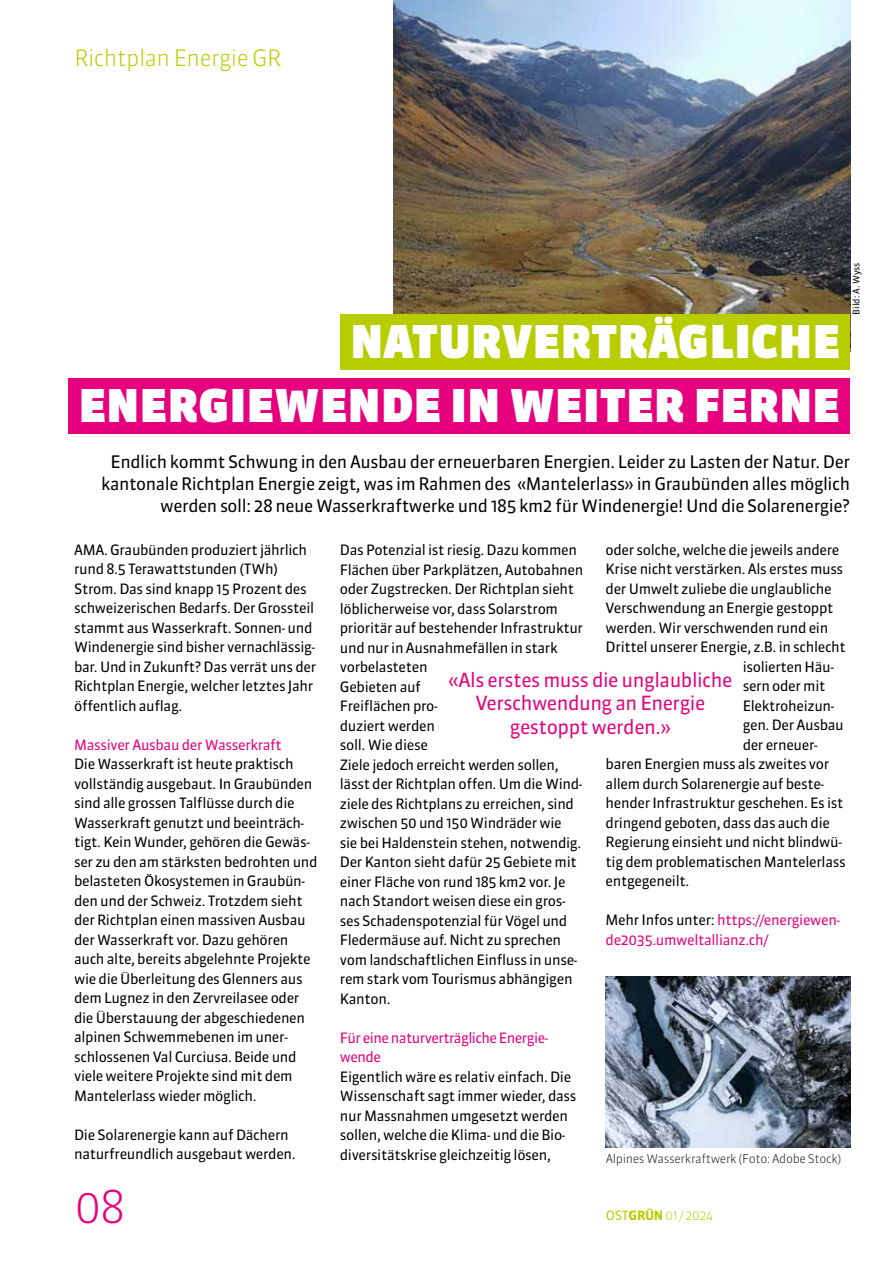
<style>
.page{position:relative;width:893px;height:1263px;background:#fff}
.page>*{position:absolute;margin:0;border:0;box-sizing:border-box;transform-origin:0 0}
.t1{font:900 45px "Sanuk OT";letter-spacing:.01em;color:#fff}
.t2{font:300 45px "Sanuk OT";color:#e6007d}
.t3{font:300 22.5px "Sanuk OT";letter-spacing:-.025em;color:#b7cd00}
.t4{font:19.5px/23.4px "Sanuk OT";letter-spacing:-.025em;color:#e6007d;text-align:center}
.t5{font:17.25px/22.2px "Sanuk OT";letter-spacing:-.025em;color:#000;text-align:right}
.t6{font:14.25px/19.5px "Sanuk OT";letter-spacing:-.025em;color:#000}
.t7{font:14.25px/19.5px "Sanuk OT";letter-spacing:-.025em;color:#e6007d}
.t8{font:300 12.75px "Sanuk OT";color:#b7cd00}
.t9{font:300 12px "Sanuk OT";letter-spacing:-.025em;color:#000}
.t10{font:9px "Sanuk OT";color:#000}
.s1{color:#000}
.s2{font-weight:400}
.s3{font-weight:700}
</style>
<div class="page">
<div style="left:69px;top:378px;width:781px;height:55px;background:#e6007d"></div>
<img style="left:393px;top:0;width:457px;height:314px">
<div style="left:340px;top:314px;width:510px;height:55px;background:#b7cd00"></div>
<img style="left:606px;top:976px;width:244px;height:172px">
<h2 class="t3" style="left:74px;top:44px;width:208px">Richtplan Energie GR</h2>
<h1 class="t1" style="left:351px;top:314px;width:491px">NATURVERTRÄGLICHE</h1>
<h1 class="t1" style="left:79px;top:378px;width:763px">ENERGIEWENDE IN WEITER FERNE</h1>
<p class="t10" style="left:851px;top:315px;width:54px;rotate:-90deg">Bild: A. Wyss</p>
<p class="t5" style="left:101px;top:451px;width:750px">Endlich kommt Schwung in den Ausbau der erneuerbaren Energien. Leider zu Lasten der Natur. Der kantonale Richtplan Energie zeigt, was im Rahmen des «Mantelerlass» in Graubünden alles möglich werden soll: 28 neue Wasserkraftwerke und 185 km2 für Windenergie! Und die Solarenergie?</p>
<p class="t6" style="left:74px;top:540px;width:244px">AMA. Graubünden produziert jährlich rund 8.5 Terawattstunden (TWh)<br>Strom. Das sind knapp 15 Prozent des schweizerischen Bedarfs. Der Grossteil stammt aus Wasserkraft. Sonnen- und Windenergie sind bisher vernachlässig&shy;bar. Und in Zukunft? Das verrät uns der Richtplan Energie, welcher letztes Jahr öffentlich auflag.</p>
<p class="t7" style="left:74px;top:735px;width:209px">Massiver Ausbau der Wasserkraft</p>
<p class="t6" style="left:74px;top:754px;width:245px">Die Wasserkraft ist heute praktisch vollständig ausgebaut. In Graubünden sind alle grossen Talflüsse durch die Wasserkraft genutzt und beeinträch&shy;tigt. Kein Wunder, gehören die Gewäs&shy;ser zu den am stärksten bedrohten und belasteten Ökosystemen in Graubün&shy;den und der Schweiz. Trotzdem sieht der Richtplan einen massiven Ausbau der Wasserkraft vor. Dazu gehören auch alte, bereits abgelehnte Projekte wie die Überleitung des Glenners aus dem Lugnez in den Zervreilasee oder die Überstauung der abgeschiedenen alpinen Schwemmebenen im uner&shy;schlossenen Val Curciusa. Beide und viele weitere Projekte sind mit dem Mantelerlass wieder möglich.</p>
<p class="t6" style="left:74px;top:1125px;width:223px">Die Solarenergie kann auf Dächern naturfreundlich ausgebaut werden.</p>
<h1 class="t2" style="left:74px;top:1179px;width:53px">08</h1>
<p class="t6" style="left:606px;top:540px;width:235px">oder solche, welche die jeweils andere</p>
<p class="t6" style="left:606px;top:559px;width:239px">Krise nicht verstärken. Als erstes muss</p>
<p class="t6" style="left:606px;top:579px;width:227px">der Umwelt zuliebe die unglaubliche</p>
<p class="t6" style="left:606px;top:598px;width:229px">Verschwendung an Energie gestoppt</p>
<p class="t6" style="left:606px;top:618px;width:224px">werden. Wir verschwenden rund ein</p>
<p class="t6" style="left:606px;top:637px;width:242px">Drittel unserer Energie, z.B. in schlecht</p>
<p class="t6" style="left:743px;top:657px;width:93px">isolierten Häu-</p>
<p class="t6" style="left:743px;top:676px;width:84px">sern oder mit</p>
<p class="t6" style="left:743px;top:696px;width:93px">Elektroheizun-</p>
<p class="t6" style="left:743px;top:715px;width:103px">gen. Der Ausbau</p>
<p class="t6" style="left:743px;top:735px;width:77px">der erneuer-</p>
<p class="t6" style="left:606px;top:754px;width:225px">baren Energien muss als zweites vor</p>
<p class="t6" style="left:606px;top:774px;width:220px">allem durch Solarenergie auf beste-</p>
<p class="t6" style="left:606px;top:793px;width:239px">hender Infrastruktur geschehen. Es ist</p>
<p class="t6" style="left:606px;top:813px;width:226px">dringend geboten, dass das auch die</p>
<p class="t6" style="left:606px;top:832px;width:238px">Regierung einsieht und nicht blindwü-</p>
<p class="t6" style="left:606px;top:852px;width:242px">tig dem problematischen Mantelerlass</p>
<p class="t6" style="left:606px;top:871px;width:85px">entgegeneilt.</p>
<p class="t7" style="left:606px;top:910px;width:236px"><span class="s1">Mehr Infos unter:</span> https://energiewen&shy;de2035.umweltallianz.ch/</p>
<p class="t6" style="left:340px;top:540px;width:245px">Das Potenzial ist riesig. Dazu kommen<br>Flächen über Parkplätzen, Autobahnen oder Zugstrecken. Der Richtplan sieht löblicherweise vor, dass Solarstrom prioritär auf bestehender Infrastruktur und nur in Ausnahmefällen in stark vorbelasteten<br>Gebieten auf<br>Freiflächen pro-<br>duziert werden<br>soll. Wie diese<br>Ziele jedoch erreicht werden sollen, lässt der Richtplan offen. Um die Wind&shy;ziele des Richtplans zu erreichen, sind zwischen 50 und 150 Windräder wie<br>sie bei Haldenstein stehen, notwendig.<br>Der Kanton sieht dafür 25 Gebiete mit einer Fläche von rund 185 km2 vor. Je nach Standort weisen diese ein gros&shy;ses Schadenspotenzial für Vögel und<br>Fledermäuse auf. Nicht zu sprechen vom landschaftlichen Einfluss in unse&shy;rem stark vom Tourismus abhängigen<br>Kanton.</p>
<p class="t7" style="left:340px;top:1028px;width:210px">Für eine naturverträgliche Energie&shy;wende</p>
<p class="t6" style="left:340px;top:1067px;width:238px">Eigentlich wäre es relativ einfach. Die Wissenschaft sagt immer wieder, dass nur Massnahmen umgesetzt werden sollen, welche die Klima- und die Bio&shy;diversitätskrise gleichzeitig lösen,</p>
<h3 class="t4" style="left:448px;top:668px;width:286px">«Als erstes muss die unglaubliche<br>Verschwendung an Energie gestoppt werden.»</h3>
<p class="t9" style="left:606px;top:1151px;width:237px">Alpines Wasserkraftwerk (Foto: Adobe Stock)</p>
<p class="t8" style="left:606px;top:1207px;width:109px"><span class="s2">OST</span><span class="s3">GRÜN</span> 01 / 2024</p>
</div>
